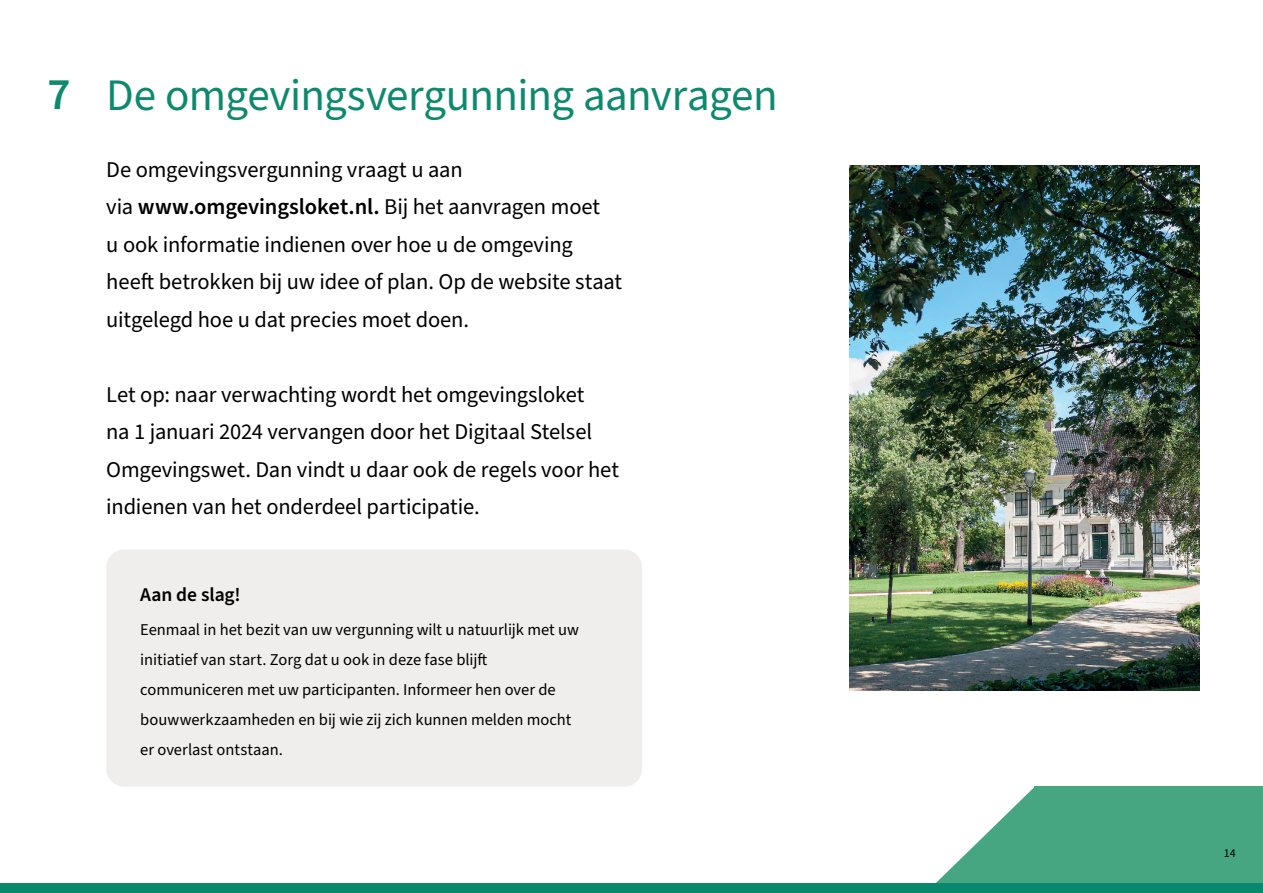
<style>
.page{position:relative;width:1263px;height:893px;background:#fff}
.page>*{position:absolute;margin:0;border:0;box-sizing:border-box;transform-origin:0 0}
.t1{font:45px "Source Sans Pro";letter-spacing:-.015em;color:#0d896d}
.t2{font:600 45px "Source Sans Pro";color:#0d896d}
.t3{font:22.5px/37.5px "Source Sans Pro";letter-spacing:-.005em;color:#000}
.t4{font:600 19.5px "Source Sans Pro";letter-spacing:-.005em;color:#000}
.t5{font:16.5px/30px "Source Sans Pro";letter-spacing:-.005em;color:#000}
.t6{font:12px "Source Sans Pro";color:#000}
.s1{font-weight:600}
</style>
<div class="page">
<div style="left:1035px;top:787px;width:228px;height:106px;background:#45a681"></div>
<svg style="left:936px;top:787px;width:99px;height:96px"></svg>
<div style="left:0;top:883px;width:1263px;height:10px;background:#09886b"></div>
<img style="left:849px;top:166px;width:350px;height:524px">
<div style="left:106px;top:549px;width:536px;height:238px;background:#f0eeec;border-radius:18px"></div>
<h1 class="t2" style="left:48px;top:64px;width:25px">7</h1>
<h1 class="t1" style="left:106px;top:65px;width:673px">De omgevingsvergunning aanvragen</h1>
<p class="t3" style="left:106px;top:151px;width:517px">De omgevingsvergunning vraagt u aan<br>via <span class="s1">www.omgevingsloket.nl.</span> Bij het aanvragen moet<br>u ook informatie indienen over hoe u de omgeving heeft betrokken bij uw idee of plan. Op de website staat uitgelegd hoe u dat precies moet doen.</p>
<p class="t3" style="left:106px;top:376px;width:514px">Let op: naar verwachting wordt het omgevingsloket<br>na 1 januari 2024 vervangen door het Digitaal Stelsel Omgevingswet. Dan vindt u daar ook de regels voor het indienen van het onderdeel participatie.</p>
<p class="t4" style="left:140px;top:581px;width:102px">Aan de slag!</p>
<p class="t5" style="left:140px;top:615px;width:440px">Eenmaal in het bezit van uw vergunning wilt u natuurlijk met uw initiatief van start. Zorg dat u ook in deze fase blijft communiceren met uw participanten. Informeer hen over de bouwwerkzaamheden en bij wie zij zich kunnen melden mocht er overlast ontstaan.</p>
<p class="t6" style="left:1224px;top:845px;width:13px">14</p>
</div>
